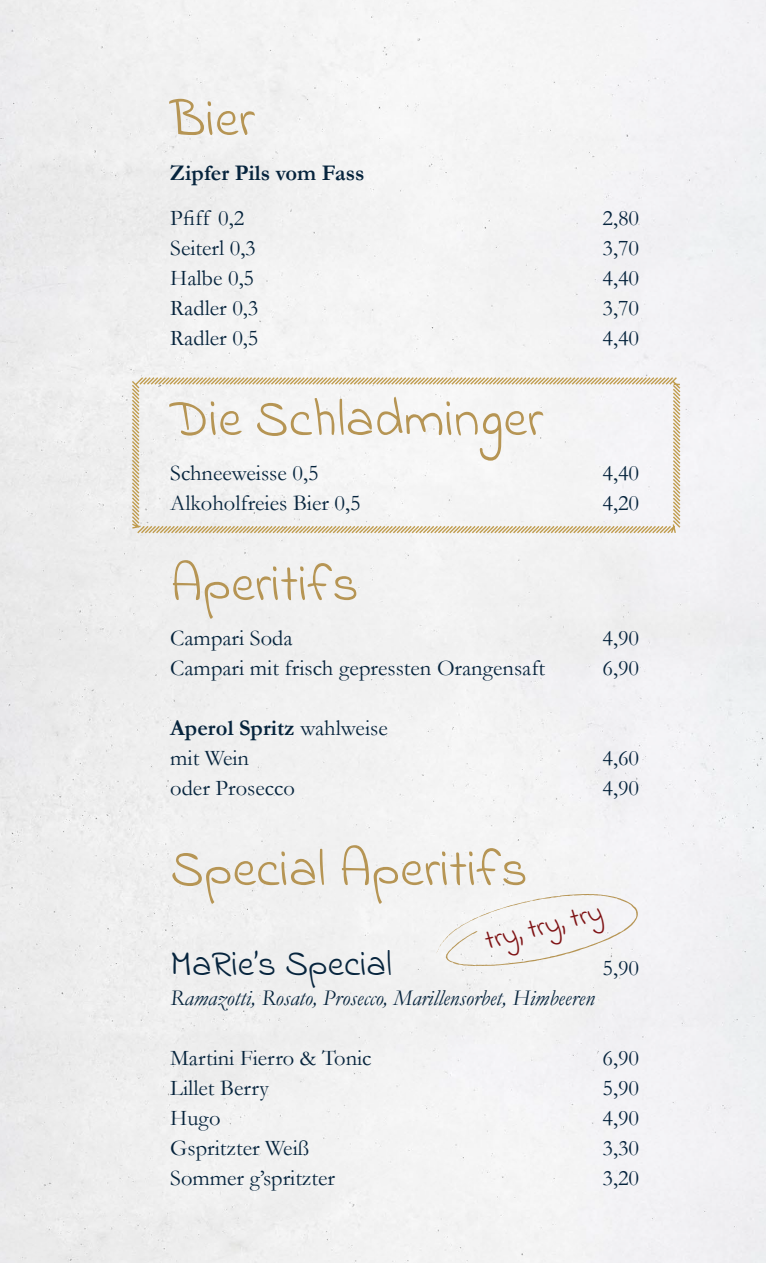
<style>
.page{position:relative;width:766px;height:1263px;background:#fff}
.page>*{position:absolute;margin:0;border:0;box-sizing:border-box;transform-origin:0 0}
.t1{font:52.5px "Indie Flower";color:#b69554}
.t2{font:36px "Indie Flower";color:#06243d}
.t3{font:27px "Indie Flower";color:#7f1315}
.t4{font:22.5px/30px "Garamond";color:#06243d}
.t5{font:italic 22.5px "Garamond";color:#06243d}
.t6{font:700 22.5px "Garamond";color:#06243d}
.s1{font-weight:700}
</style>
<div class="page">
<div style="left:436px;top:894px;width:202px;height:72px;background:#f3f3f4"></div>
<svg style="left:130px;top:376px;width:551px;height:159px"></svg>
<h1 class="t1" style="left:170px;top:76px;width:86px">Bier</h1>
<p class="t6" style="left:170px;top:158px;width:196px">Zipfer Pils vom Fass</p>
<p class="t4" style="left:170px;top:202px;width:75px">Pfiff 0,2</p>
<p class="t4" style="left:602px;top:202px;width:38px">2,80</p>
<p class="t4" style="left:170px;top:232px;width:87px">Seiterl 0,3</p>
<p class="t4" style="left:602px;top:232px;width:38px">3,70</p>
<p class="t4" style="left:170px;top:262px;width:85px">Halbe 0,5</p>
<p class="t4" style="left:602px;top:262px;width:38px">4,40</p>
<p class="t4" style="left:170px;top:292px;width:90px">Radler 0,3</p>
<p class="t4" style="left:602px;top:292px;width:38px">3,70</p>
<p class="t4" style="left:170px;top:322px;width:90px">Radler 0,5</p>
<p class="t4" style="left:602px;top:322px;width:38px">4,40</p>
<h1 class="t1" style="left:170px;top:376px;width:374px">Die Schladminger</h1>
<p class="t4" style="left:170px;top:457px;width:150px">Schneeweisse 0,5</p>
<p class="t4" style="left:602px;top:457px;width:38px">4,40</p>
<p class="t4" style="left:170px;top:487px;width:192px">Alkoholfreies Bier 0,5</p>
<p class="t4" style="left:602px;top:487px;width:38px">4,20</p>
<h1 class="t1" style="left:170px;top:541px;width:190px">Aperitifs</h1>
<p class="t4" style="left:170px;top:622px;width:124px">Campari Soda</p>
<p class="t4" style="left:602px;top:622px;width:38px">4,90</p>
<p class="t4" style="left:170px;top:652px;width:376px">Campari mit frisch gepressten Orangensaft</p>
<p class="t4" style="left:602px;top:652px;width:38px">6,90</p>
<p class="t4" style="left:170px;top:712px;width:219px"><span class="s1">Aperol Spritz</span> wahlweise mit Wein</p>
<p class="t4" style="left:602px;top:742px;width:38px">4,60</p>
<p class="t4" style="left:170px;top:772px;width:126px">oder Prosecco</p>
<p class="t4" style="left:602px;top:772px;width:38px">4,90</p>
<h1 class="t1" style="left:170px;top:826px;width:359px">Special Aperitifs</h1>
<p class="t3" style="left:480px;top:919px;width:122px;rotate:-14deg">try, try, try</p>
<h2 class="t2" style="left:170px;top:935px;width:223px">MaRie’s Special</h2>
<p class="t4" style="left:602px;top:952px;width:38px">5,90</p>
<p class="t5" style="left:170px;top:983px;width:426px">Ramazotti, Rosato, Prosecco, Marillensorbet, Himbeeren</p>
<p class="t4" style="left:170px;top:1042px;width:203px">Martini Fierro &amp; Tonic</p>
<p class="t4" style="left:602px;top:1042px;width:38px">6,90</p>
<p class="t4" style="left:170px;top:1072px;width:100px">Lillet Berry</p>
<p class="t4" style="left:602px;top:1072px;width:38px">5,90</p>
<p class="t4" style="left:170px;top:1102px;width:52px">Hugo</p>
<p class="t4" style="left:602px;top:1102px;width:38px">4,90</p>
<p class="t4" style="left:170px;top:1132px;width:140px">Gspritzter Weiß</p>
<p class="t4" style="left:602px;top:1132px;width:38px">3,30</p>
<p class="t4" style="left:170px;top:1162px;width:166px">Sommer g’spritzter</p>
<p class="t4" style="left:602px;top:1162px;width:38px">3,20</p>
</div>
